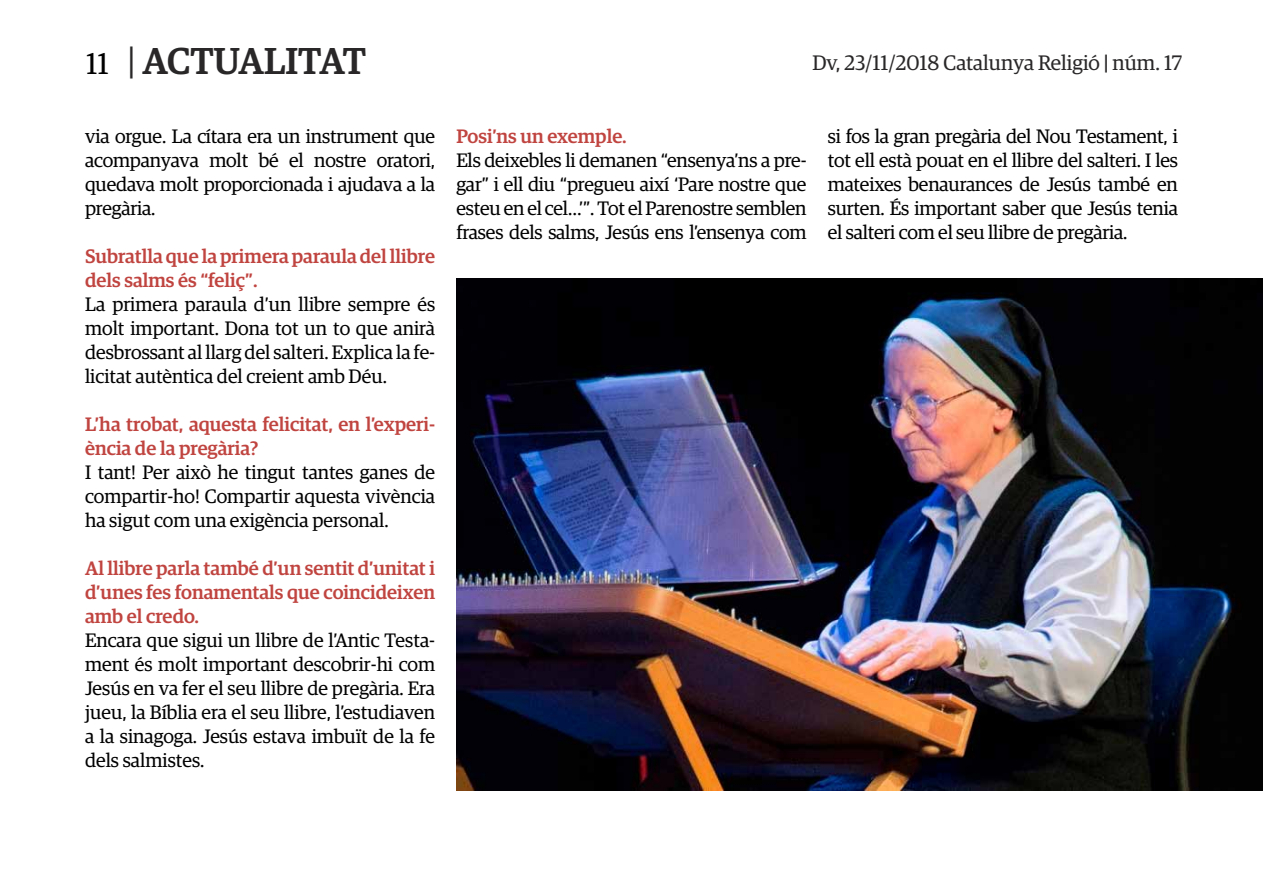
<style>
.page{position:relative;width:1263px;height:893px;background:#fff}
.page>*{position:absolute;margin:0;border:0;box-sizing:border-box;transform-origin:0 0}
.t1{font:500 37.5px "Guardian Egyp";color:#292727}
.t2{font:21px "Guardian Egyp";color:#292727}
.t3{font:19.5px/24px "Guardian Egyp";letter-spacing:-.01em;color:#000;text-align:justify}
.t4{font:500 19.5px/24px "Guardian Egyp";color:#c04440}
.s1{font-weight:400;font-size:30px;color:#000}
.s2{font-weight:400}
.s3{font-weight:500}
</style>
<div class="page">
<img style="left:456px;top:278px;width:807px;height:513px">
<h1 class="t1" style="left:86px;top:34px;width:282px"><span class="s1">11</span> <span class="s2">|</span> ACTUALITAT</h1>
<p class="t2" style="left:812px;top:49px;width:371px">Dv, 23/11/2018 Catalunya Religió <span class="s3">|</span> núm. 17</p>
<p class="t3" style="left:85px;top:123px;width:352px">via orgue. La cítara era un instrument que acompanyava molt bé el nostre oratori, quedava molt proporcionada i ajudava a la pregària.</p>
<p class="t4" style="left:85px;top:243px;width:352px">Subratlla que la primera paraula del llibre dels salms és “feliç”.</p>
<p class="t3" style="left:85px;top:291px;width:352px">La primera paraula d’un llibre sempre és molt important. Dona tot un to que anirà desbrossant al llarg del salteri. Explica la fe&shy;licitat autèntica del creient amb Déu.</p>
<p class="t4" style="left:85px;top:411px;width:352px">L’ha trobat, aquesta felicitat, en l’experi&shy;ència de la pregària?</p>
<p class="t3" style="left:85px;top:459px;width:352px">I tant! Per això he tingut tantes ganes de compartir-ho! Compartir aquesta vivència ha sigut com una exigència personal.</p>
<p class="t4" style="left:85px;top:555px;width:352px;text-align:justify">Al llibre parla també d’un sentit d’unitat i d’unes fes fonamentals que coincideixen amb el credo.</p>
<p class="t3" style="left:85px;top:627px;width:352px">Encara que sigui un llibre de l’Antic Testa&shy;ment és molt important descobrir-hi com Jesús en va fer el seu llibre de pregària. Era jueu, la Bíblia era el seu llibre, l’estudiaven a la sinagoga. Jesús estava imbuït de la fe dels salmistes.</p>
<p class="t4" style="left:456px;top:123px;width:172px">Posi’ns un exemple.</p>
<p class="t3" style="left:456px;top:147px;width:352px">Els deixebles li demanen “ensenya’ns a pre&shy;gar” i ell diu “pregueu així ‘Pare nostre que esteu en el cel…’”. Tot el Parenostre semblen frases dels salms, Jesús ens l’ensenya com</p>
<p class="t3" style="left:828px;top:123px;width:352px">si fos la gran pregària del Nou Testament, i tot ell està pouat en el llibre del salteri. I les mateixes benaurances de Jesús també en surten. És important saber que Jesús tenia el salteri com el seu llibre de pregària.</p>
</div>
